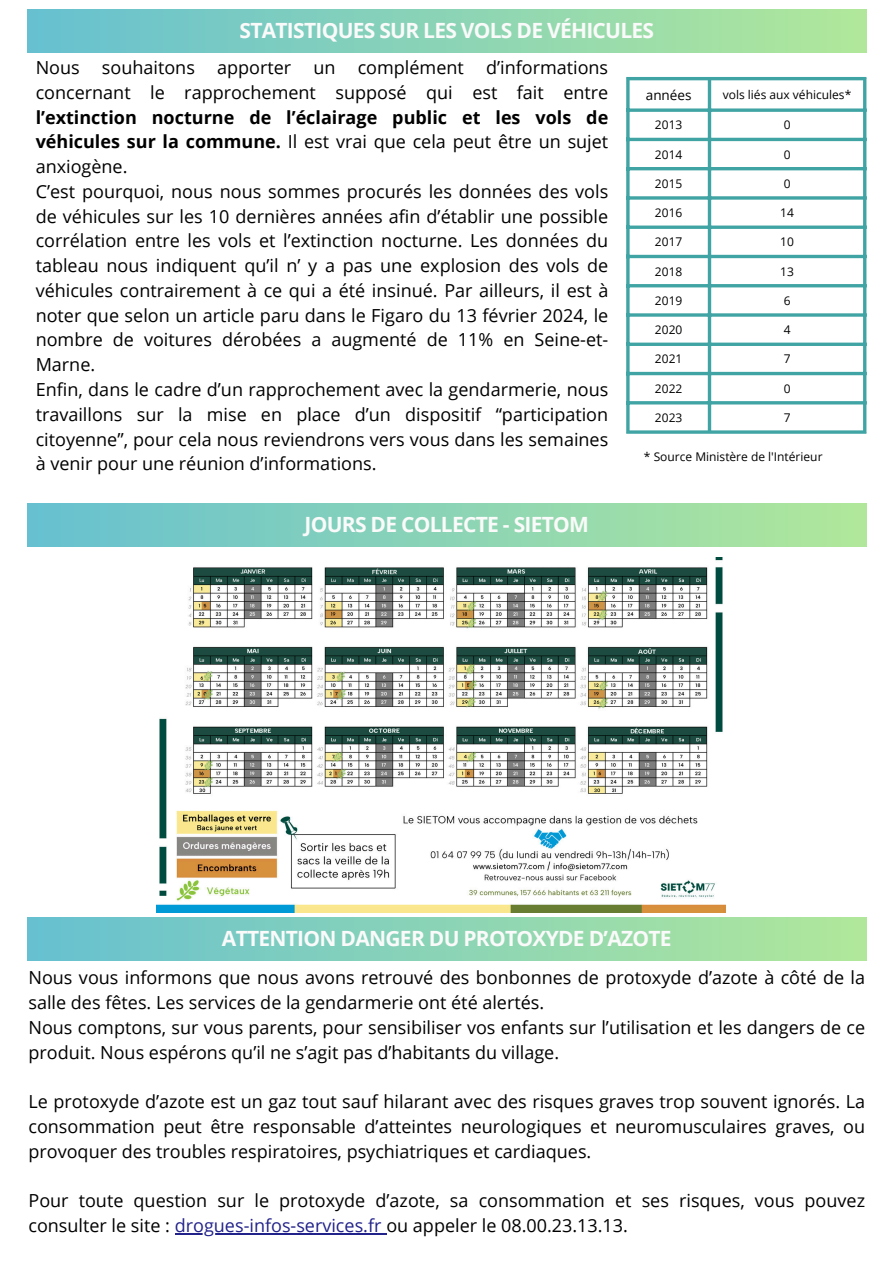
<style>
.page{position:relative;width:894px;height:1264px;background:#fff}
.page>*{position:absolute;margin:0;border:0;box-sizing:border-box;transform-origin:0 0}
.t1{font:700 21px "Open Sans";letter-spacing:-.035em;color:#f7f7f7}
.t2{font:18px/24.8px "Open Sans";color:#000}
.t3{font:13.5px "Open Sans";color:#000}
.t4{font:12px "Open Sans";color:#000}
.s1{font-weight:700}
.s2{color:#22228b}
</style>
<div class="page">
<div style="left:27px;top:9px;width:839px;height:43px;background:linear-gradient(to right,#65c0d1,#b1e89a)"></div>
<hr style="left:626px;top:80px;width:3px;height:350px;background:#41a4a4">
<svg style="left:707px;top:80px;width:4px;height:350px"></svg>
<svg style="left:862px;top:80px;width:4px;height:350px"></svg>
<hr style="left:626px;top:77px;width:240px;height:3px;background:#41a4a4">
<svg style="left:629px;top:108px;width:237px;height:4px"></svg>
<hr style="left:626px;top:138px;width:240px;height:3px;background:#41a4a4">
<hr style="left:626px;top:167px;width:240px;height:3px;background:#41a4a4">
<svg style="left:629px;top:196px;width:237px;height:4px"></svg>
<svg style="left:629px;top:225px;width:237px;height:4px"></svg>
<hr style="left:626px;top:255px;width:240px;height:3px;background:#41a4a4">
<hr style="left:626px;top:284px;width:240px;height:3px;background:#41a4a4">
<svg style="left:629px;top:313px;width:237px;height:4px"></svg>
<svg style="left:629px;top:342px;width:237px;height:4px"></svg>
<hr style="left:626px;top:372px;width:240px;height:3px;background:#41a4a4">
<hr style="left:626px;top:401px;width:240px;height:3px;background:#41a4a4">
<svg style="left:626px;top:430px;width:240px;height:4px"></svg>
<div style="left:27px;top:503px;width:839px;height:43px;background:linear-gradient(to right,#65c0d1,#b1e89a)"></div>
<div style="left:27px;top:917px;width:839px;height:44px;background:linear-gradient(to right,#65c0d1,#b1e89a)"></div>
<img style="left:157px;top:557px;width:568px;height:355px">
<hr style="left:175px;top:1232px;width:211px;height:1px;background:#22228b">
<p class="t1" style="left:239px;top:15px;width:416px">STATISTIQUES SUR LES VOLS DE VÉHICULES</p>
<p class="t2" style="left:36px;top:55px;width:574px">Nous souhaitons apporter un complément d’informations concernant le rapprochement supposé qui est fait entre <span class="s1">l’extinction nocturne de l’éclairage public et les vols de véhicules sur la commune.</span> Il est vrai que cela peut être un sujet anxiogène.<br>C’est pourquoi, nous nous sommes procurés les données des vols de véhicules sur les 10 dernières années afin d’établir une possible corrélation entre les vols et l’extinction nocturne. Les données du tableau nous indiquent qu’il n’ y a pas une explosion des vols de véhicules contrairement à ce qui a été insinué. Par ailleurs, il est à noter que selon un article paru dans le Figaro du 13 février 2024, le nombre de voitures dérobées a augmenté de 11% en Seine-et-Marne.<br>Enfin, dans le cadre d’un rapprochement avec la gendarmerie, nous travaillons sur la mise en place d’un dispositif “participation citoyenne”, pour cela nous reviendrons vers vous dans les semaines à venir pour une réunion d’informations.</p>
<p class="t1" style="left:304px;top:509px;width:286px">JOURS DE COLLECTE - SIETOM</p>
<h1 class="t3" style="left:645px;top:85px;width:47px">années</h1>
<h2 class="t4" style="left:722px;top:86px;width:130px">vols liés aux véhicules*</h2>
<p class="t4" style="left:654px;top:116px;width:29px">2013</p>
<p class="t4" style="left:783px;top:116px;width:8px">0</p>
<p class="t4" style="left:654px;top:146px;width:29px">2014</p>
<p class="t4" style="left:783px;top:146px;width:8px">0</p>
<p class="t4" style="left:654px;top:175px;width:29px">2015</p>
<p class="t4" style="left:783px;top:175px;width:8px">0</p>
<p class="t4" style="left:654px;top:204px;width:29px">2016</p>
<p class="t4" style="left:780px;top:204px;width:15px">14</p>
<p class="t4" style="left:654px;top:233px;width:29px">2017</p>
<p class="t4" style="left:780px;top:233px;width:15px">10</p>
<p class="t4" style="left:654px;top:263px;width:29px">2018</p>
<p class="t4" style="left:780px;top:263px;width:15px">13</p>
<p class="t4" style="left:654px;top:292px;width:29px">2019</p>
<p class="t4" style="left:783px;top:292px;width:8px">6</p>
<p class="t4" style="left:654px;top:321px;width:29px">2020</p>
<p class="t4" style="left:783px;top:321px;width:8px">4</p>
<p class="t4" style="left:654px;top:350px;width:29px">2021</p>
<p class="t4" style="left:783px;top:350px;width:8px">7</p>
<p class="t4" style="left:654px;top:380px;width:29px">2022</p>
<p class="t4" style="left:783px;top:380px;width:8px">0</p>
<p class="t4" style="left:654px;top:409px;width:29px">2023</p>
<p class="t4" style="left:783px;top:409px;width:8px">7</p>
<p class="t4" style="left:643px;top:447px;width:180px">* Source Ministère de l'Intérieur</p>
<p class="t1" style="left:222px;top:923px;width:451px">ATTENTION DANGER DU PROTOXYDE D’AZOTE</p>
<h1 class="t2" style="left:28px;top:964px;width:837px">Nous vous informons que nous avons retrouvé des bonbonnes de protoxyde d’azote à côté de la salle des fêtes. Les services de la gendarmerie ont été alertés.<br>Nous comptons, sur vous parents, pour sensibiliser vos enfants sur l’utilisation et les dangers de ce produit. Nous espérons qu’il ne s’agit pas d’habitants du village.</h1>
<p class="t2" style="left:28px;top:1088px;width:837px;text-align:justify">Le protoxyde d’azote est un gaz tout sauf hilarant avec des risques graves trop souvent ignorés. La consommation peut être responsable d’atteintes neurologiques et neuromusculaires graves, ou provoquer des troubles respiratoires, psychiatriques et cardiaques.</p>
<h1 class="t2" style="left:28px;top:1187px;width:837px">Pour toute question sur le protoxyde d’azote, sa consommation et ses risques, vous pouvez consulter le site : <span class="s2">drogues-infos-services.fr</span> ou appeler le 08.00.23.13.13.</h1>
</div>
